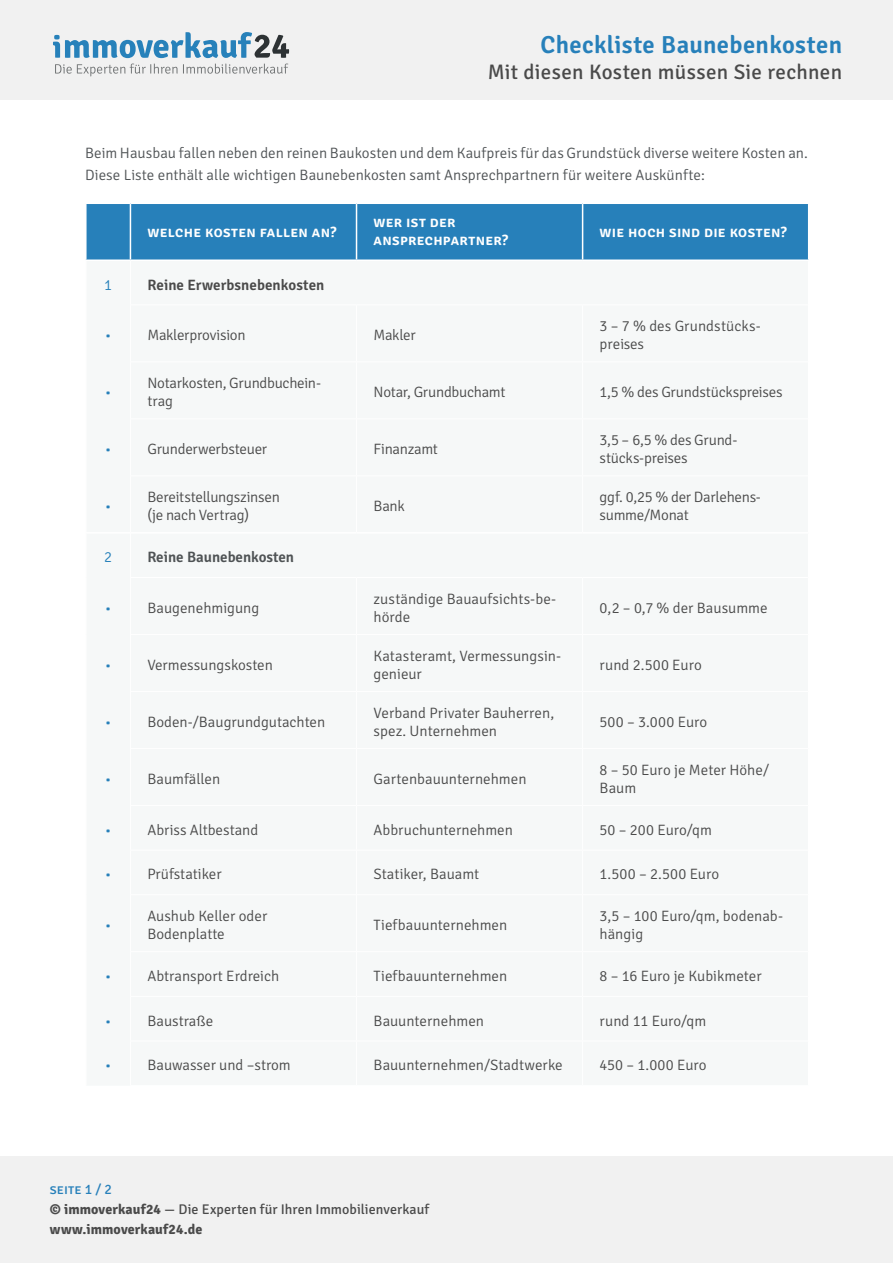
<style>
.page{position:relative;width:893px;height:1263px;background:#fff}
.page>*{position:absolute;margin:0;border:0;box-sizing:border-box;transform-origin:0 0}
.t1{font:600 24.6px "Signika";letter-spacing:.015em;color:#2780ba}
.t2{font:21px "Signika";letter-spacing:.015em;color:#4a4a4a}
.t3{font:300 15px/18px "Signika";color:#4a4a4a}
.t4{font:300 15px/22.5px "Signika";color:#4f5355}
.t5{font:300 15px/18px "Signika";letter-spacing:-.02em;color:#4a4a4a}
.t6{font:600 15px "Signika";letter-spacing:.02em;color:#fff}
.t7{font:600 15px "Signika";color:#4a4a4a}
.t8{font:600 15px "Signika";color:#4f5355}
.t9{font:300 15px "Signika";color:#2780ba}
.t10{font:300 15px "Signika";color:#2781ba}
.t11{font:14.1px/20.2px "Signika";letter-spacing:.005em;color:#4a4a4a}
.s1{color:#2780ba}
.s2{font-weight:700}
</style>
<div class="page">
<div style="left:0;top:0;width:893px;height:100px;background:#f1f1f1"></div>
<div style="left:0;top:1157px;width:893px;height:106px;background:#f1f1f1"></div>
<svg style="left:53px;top:32px;width:236px;height:26px"></svg>
<svg style="left:55px;top:64px;width:233px;height:12px"></svg>
<div style="left:87px;top:204px;width:721px;height:55px;background:#2780ba"></div>
<hr style="left:130px;top:204px;width:1px;height:55px;background:#fff">
<hr style="left:356px;top:204px;width:1px;height:55px;background:#fff">
<hr style="left:582px;top:204px;width:1px;height:55px;background:#fff">
<h1 class="t1" style="left:541px;top:31px;width:303px">Checkliste Baunebenkosten</h1>
<h2 class="t2" style="left:488px;top:60px;width:356px">Mit diesen Kosten müssen Sie rechnen</h2>
<p class="t4" style="left:85px;top:141px;width:724px">Beim Hausbau fallen neben den reinen Baukosten und dem Kaufpreis für das Grundstück diverse weitere Kosten an.<br>Diese Liste enthält alle wichtigen Baunebenkosten samt Ansprechpartnern für weitere Auskünfte:</p>
<p class="t6" style="left:147px;top:223px;width:191px">welche kosten fallen an?</p>
<p class="t10" style="left:104px;top:276px;width:9px">1</p>
<p class="t7" style="left:147px;top:276px;width:178px">Reine Erwerbsnebenkosten</p>
<p class="t6" style="left:374px;top:213px;width:83px">wer ist der</p>
<p class="t6" style="left:374px;top:231px;width:136px">ansprechpartner?</p>
<p class="t9" style="left:105px;top:327px;width:8px">•</p>
<p class="t5" style="left:147px;top:327px;width:100px">Maklerprovision</p>
<p class="t3" style="left:374px;top:327px;width:44px">Makler</p>
<p class="t6" style="left:600px;top:223px;width:189px">wie hoch sind die kosten?</p>
<p class="t3" style="left:600px;top:318px;width:163px">3 – 7 % des Grundstücks-</p>
<p class="t3" style="left:600px;top:336px;width:46px">preises</p>
<p class="t9" style="left:105px;top:384px;width:8px">•</p>
<p class="t5" style="left:147px;top:375px;width:175px">Notarkosten, Grundbuchein&shy;trag</p>
<p class="t5" style="left:374px;top:384px;width:133px">Notar, Grundbuchamt</p>
<p class="t3" style="left:600px;top:384px;width:185px">1,5 % des Grundstückspreises</p>
<p class="t9" style="left:105px;top:441px;width:8px">•</p>
<p class="t5" style="left:147px;top:441px;width:121px">Grunderwerbsteuer</p>
<p class="t5" style="left:374px;top:441px;width:66px">Finanzamt</p>
<p class="t3" style="left:600px;top:432px;width:139px">3,5 – 6,5 % des Grund&shy;stücks-preises</p>
<p class="t9" style="left:105px;top:498px;width:8px">•</p>
<p class="t3" style="left:374px;top:498px;width:33px">Bank</p>
<p class="t5" style="left:600px;top:489px;width:163px">ggf. 0,25 % der Darlehens&shy;summe/Monat</p>
<p class="t5" style="left:147px;top:489px;width:134px">Bereitstellungszinsen</p>
<p class="t5" style="left:147px;top:507px;width:103px">(je nach Vertrag)</p>
<p class="t10" style="left:104px;top:549px;width:9px">2</p>
<p class="t8" style="left:147px;top:548px;width:148px">Reine Baunebenkosten</p>
<p class="t9" style="left:105px;top:600px;width:8px">•</p>
<p class="t3" style="left:147px;top:599px;width:113px">Baugenehmigung</p>
<p class="t3" style="left:374px;top:590px;width:184px">zuständige Bauaufsichts-be&shy;hörde</p>
<p class="t3" style="left:600px;top:599px;width:170px">0,2 – 0,7 % der Bausumme</p>
<p class="t9" style="left:105px;top:657px;width:8px">•</p>
<p class="t3" style="left:147px;top:656px;width:127px">Vermessungskosten</p>
<p class="t3" style="left:374px;top:647px;width:189px">Katasteramt, Vermessungsin&shy;genieur</p>
<p class="t3" style="left:600px;top:656px;width:104px">rund 2.500 Euro</p>
<p class="t9" style="left:105px;top:714px;width:8px">•</p>
<p class="t3" style="left:147px;top:713px;width:179px">Boden-/Baugrundgutachten</p>
<p class="t3" style="left:374px;top:704px;width:182px">Verband Privater Bauherren, spez. Unternehmen</p>
<p class="t3" style="left:600px;top:713px;width:109px">500 – 3.000 Euro</p>
<p class="t9" style="left:105px;top:771px;width:8px">•</p>
<p class="t3" style="left:147px;top:770px;width:74px">Baumfällen</p>
<p class="t3" style="left:374px;top:770px;width:155px">Gartenbauunternehmen</p>
<p class="t3" style="left:600px;top:761px;width:171px">8 – 50 Euro je Meter Höhe/<br>Baum</p>
<p class="t9" style="left:105px;top:821px;width:8px">•</p>
<p class="t3" style="left:147px;top:821px;width:112px">Abriss Altbestand</p>
<p class="t3" style="left:374px;top:821px;width:141px">Abbruchunternehmen</p>
<p class="t3" style="left:600px;top:821px;width:114px">50 – 200 Euro/qm</p>
<p class="t9" style="left:105px;top:866px;width:8px">•</p>
<p class="t3" style="left:147px;top:866px;width:76px">Prüfstatiker</p>
<p class="t3" style="left:374px;top:866px;width:107px">Statiker, Bauamt</p>
<p class="t3" style="left:600px;top:866px;width:121px">1.500 – 2.500 Euro</p>
<p class="t9" style="left:105px;top:917px;width:8px">•</p>
<p class="t3" style="left:147px;top:907px;width:121px">Aushub Keller oder</p>
<p class="t3" style="left:147px;top:925px;width:79px">Bodenplatte</p>
<p class="t3" style="left:374px;top:916px;width:135px">Tiefbauunternehmen</p>
<p class="t3" style="left:600px;top:907px;width:185px">3,5 – 100 Euro/qm, bodenab&shy;hängig</p>
<p class="t9" style="left:105px;top:968px;width:8px">•</p>
<p class="t3" style="left:147px;top:967px;width:133px">Abtransport Erdreich</p>
<p class="t3" style="left:374px;top:967px;width:135px">Tiefbauunternehmen</p>
<p class="t3" style="left:600px;top:967px;width:164px">8 – 16 Euro je Kubikmeter</p>
<p class="t9" style="left:105px;top:1012px;width:8px">•</p>
<p class="t3" style="left:147px;top:1012px;width:67px">Baustraße</p>
<p class="t3" style="left:374px;top:1012px;width:112px">Bauunternehmen</p>
<p class="t3" style="left:600px;top:1012px;width:108px">rund 11 Euro/qm</p>
<p class="t9" style="left:105px;top:1057px;width:8px">•</p>
<p class="t3" style="left:147px;top:1056px;width:145px">Bauwasser und –strom</p>
<p class="t3" style="left:374px;top:1056px;width:191px">Bauunternehmen/Stadtwerke</p>
<p class="t3" style="left:600px;top:1056px;width:109px">450 – 1.000 Euro</p>
<p class="t11" style="left:50px;top:1179px;width:381px"><span class="s1">seite 1 / 2<br></span><span class="s2">© immoverkauf24</span> — Die Experten für Ihren Immobilienverkauf <span class="s2">www.immoverkauf24.de</span></p>
</div>
